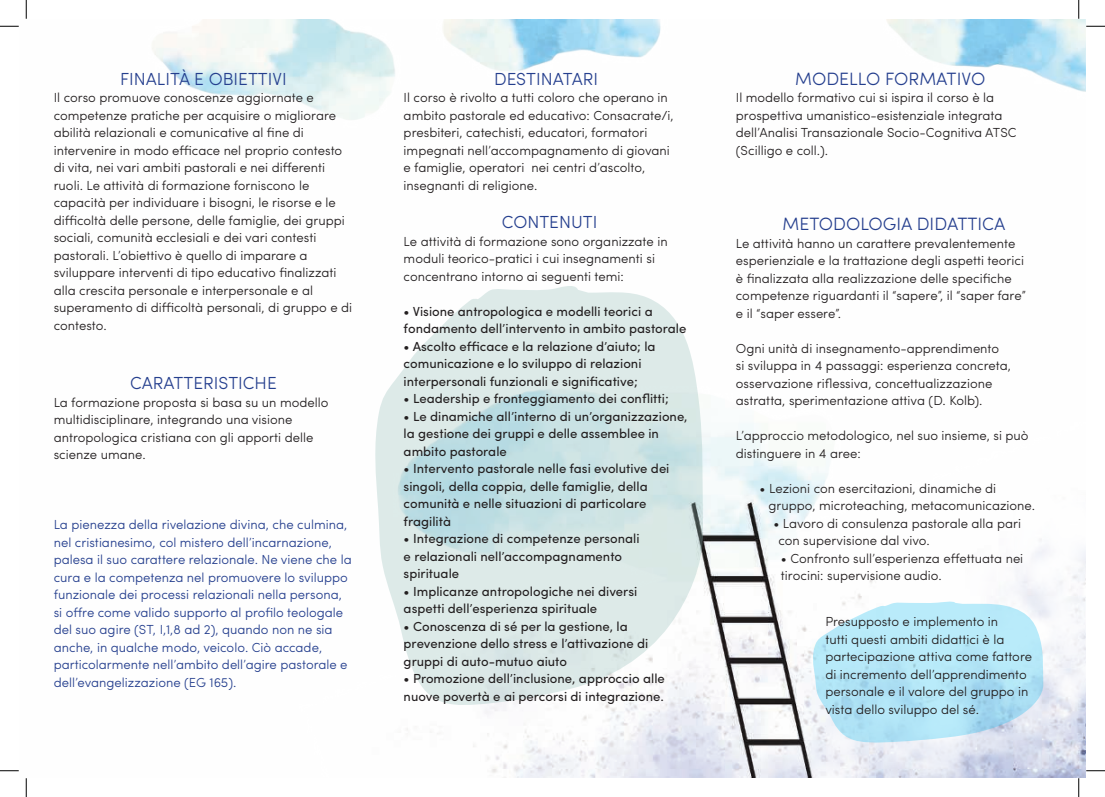
<style>
.page{position:relative;width:1105px;height:797px;background:#fff}
.page>*{position:absolute;margin:0;border:0;box-sizing:border-box;transform-origin:0 0}
.t1{font:300 17.88px "Sofia Pro";color:#253f8e}
.t2{font:300 17.5px "Sofia Pro";color:#253f8e}
.t3{font:300 13.12px/17.5px "Sofia Pro";color:#231f20}
.t4{font:13.12px/17.5px "Sofia Pro";color:#231f20}
.t5{font:300 13.12px/17.5px "Sofia Pro";color:#253f8e}
</style>
<div class="page">
<img style="left:152px;top:19px;width:934px;height:758px">
<svg style="left:374px;top:285px;width:330px;height:420px;fill:#ddeae8"></svg>
<svg style="left:812px;top:600px;width:232px;height:142px;background:#bde7f6"></svg>
<svg style="left:0;top:25px;width:19px;height:2px"></svg>
<svg style="left:1086px;top:25px;width:19px;height:2px"></svg>
<svg style="left:0;top:770px;width:19px;height:1px"></svg>
<svg style="left:1086px;top:770px;width:19px;height:1px"></svg>
<svg style="left:25px;top:0;width:2px;height:19px"></svg>
<svg style="left:25px;top:778px;width:2px;height:19px"></svg>
<svg style="left:1078px;top:0;width:1px;height:19px"></svg>
<svg style="left:1078px;top:778px;width:1px;height:19px"></svg>
<h2 class="t2" style="left:120px;top:69px;width:168px">FINALITÀ E OBIETTIVI</h2>
<p class="t3" style="left:54px;top:89px;width:300px">Il corso promuove conoscenze aggiornate e competenze pratiche per acquisire o migliorare abilità relazionali e comunicative al fine di intervenire in modo efficace nel proprio contesto di vita, nei vari ambiti pastorali e nei differenti ruoli. Le attività di formazione forniscono le capacità per individuare i bisogni, le risorse e le difficoltà delle persone, delle famiglie, dei gruppi sociali, comunità ecclesiali e dei vari contesti pastorali. L’obiettivo è quello di imparare a sviluppare interventi di tipo educativo finalizzati alla crescita personale e interpersonale e al superamento di difficoltà personali, di gruppo e di contesto.</p>
<h2 class="t2" style="left:130px;top:373px;width:148px">CARATTERISTICHE</h2>
<p class="t3" style="left:54px;top:393px;width:276px">La formazione proposta si basa su un modello multidisciplinare, integrando una visione antropologica cristiana con gli apporti delle scienze umane.</p>
<p class="t5" style="left:54px;top:516px;width:300px">La pienezza della rivelazione divina, che culmina, nel cristianesimo, col mistero dell’incarnazione, palesa il suo carattere relazionale. Ne viene che la cura e la competenza nel promuovere lo sviluppo funzionale dei processi relazionali nella persona, si offre come valido supporto al profilo teologale del suo agire (ST, I,1,8 ad 2), quando non ne sia anche, in qualche modo, veicolo. Ciò accade, particolarmente nell’ambito dell’agire pastorale e dell’evangelizzazione (EG 165).</p>
<h2 class="t2" style="left:494px;top:69px;width:106px">DESTINATARI</h2>
<p class="t3" style="left:404px;top:89px;width:272px">Il corso è rivolto a tutti coloro che operano in ambito pastorale ed educativo: Consacrate/i, presbiteri, catechisti, educatori, formatori impegnati nell’accompagnamento di giovani e famiglie, operatori nei centri d’ascolto, insegnanti di religione.</p>
<h2 class="t2" style="left:502px;top:212px;width:97px">CONTENUTI</h2>
<p class="t3" style="left:404px;top:232px;width:265px">Le attività di formazione sono organizzate in moduli teorico-pratici i cui insegnamenti si concentrano intorno ai seguenti temi:</p>
<p class="t4" style="left:404px;top:304px;width:284px">• Visione antropologica e modelli teorici a fondamento dell’intervento in ambito pastorale</p>
<p class="t4" style="left:404px;top:339px;width:253px">• Ascolto efficace e la relazione d’aiuto; la comunicazione e lo sviluppo di relazioni interpersonali funzionali e significative;</p>
<p class="t4" style="left:404px;top:391px;width:267px">• Leadership e fronteggiamento dei conflitti;</p>
<p class="t4" style="left:404px;top:408px;width:285px">• Le dinamiche all’interno di un’organizzazione, la gestione dei gruppi e delle assemblee in ambito pastorale</p>
<p class="t4" style="left:404px;top:461px;width:267px">• Intervento pastorale nelle fasi evolutive dei singoli, della coppia, delle famiglie, della comunità e nelle situazioni di particolare fragilità</p>
<p class="t4" style="left:404px;top:531px;width:237px">• Integrazione di competenze personali e relazionali nell’accompagnamento spirituale</p>
<p class="t4" style="left:404px;top:583px;width:235px">• Implicanze antropologiche nei diversi aspetti dell’esperienza spirituale</p>
<p class="t4" style="left:404px;top:618px;width:246px">• Conoscenza di sé per la gestione, la prevenzione dello stress e l’attivazione di gruppi di auto-mutuo aiuto</p>
<p class="t4" style="left:404px;top:671px;width:263px">• Promozione dell’inclusione, approccio alle nuove povertà e ai percorsi di integrazione.</p>
<h1 class="t1" style="left:795px;top:69px;width:192px">MODELLO FORMATIVO</h1>
<p class="t3" style="left:736px;top:89px;width:282px">Il modello formativo cui si ispira il corso è la prospettiva umanistico-esistenziale integrata dell’Analisi Transazionale Socio-Cognitiva ATSC (Scilligo e coll.).</p>
<h1 class="t1" style="left:782px;top:214px;width:225px">METODOLOGIA DIDATTICA</h1>
<p class="t3" style="left:736px;top:235px;width:292px">Le attività hanno un carattere prevalentemente esperienziale e la trattazione degli aspetti teorici è finalizzata alla realizzazione delle specifiche competenze riguardanti il “sapere”, il “saper fare” e il “saper essere”.</p>
<p class="t3" style="left:736px;top:340px;width:277px">Ogni unità di insegnamento-apprendimento si sviluppa in 4 passaggi: esperienza concreta, osservazione riflessiva, concettualizzazione astratta, sperimentazione attiva (D. Kolb).</p>
<p class="t3" style="left:736px;top:427px;width:294px">L’approccio metodologico, nel suo insieme, si può distinguere in 4 aree:</p>
<p class="t3" style="left:768px;top:479px;width:268px;text-indent:-9px">• Lezioni con esercitazioni, dinamiche di gruppo, microteaching, metacomunicazione.</p>
<p class="t3" style="left:778px;top:514px;width:244px;text-indent:-5px">• Lavoro di consulenza pastorale alla pari con supervisione dal vivo.</p>
<p class="t3" style="left:781px;top:549px;width:244px">• Confronto sull’esperienza effettuata nei tirocini: supervisione audio.</p>
<p class="t3" style="left:825px;top:613px;width:208px">Presupposto e implemento in<br>tutti questi ambiti didattici è la partecipazione attiva come fattore di incremento dell’apprendimento personale e il valore del gruppo in vista dello sviluppo del sé.</p>
</div>
